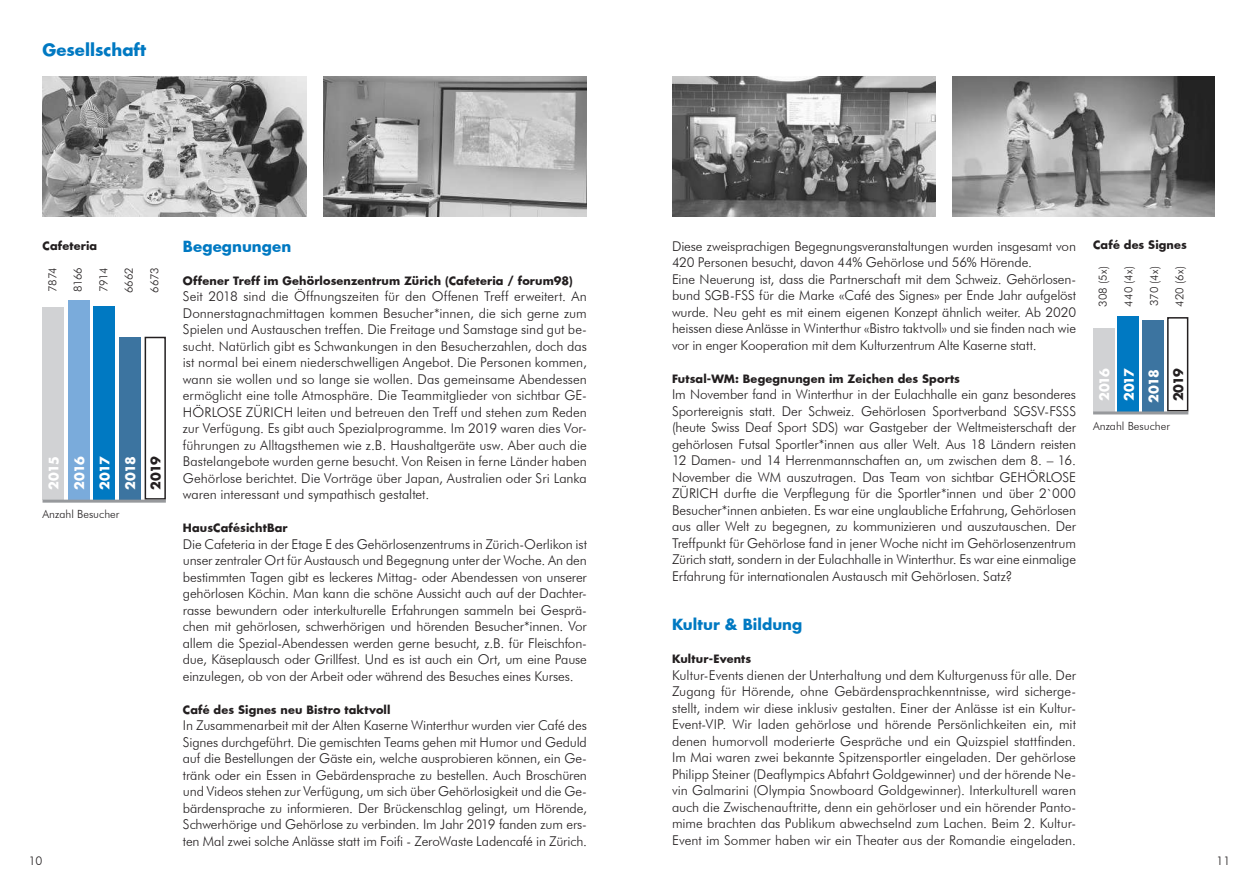
<style>
.page{position:relative;width:1259px;height:893px;background:#fff}
.page>*{position:absolute;margin:0;border:0;box-sizing:border-box;transform-origin:0 0}
.t1{font:700 16.5px "Futura";color:#0079c2}
.t2{font:700 15px "Futura";color:#0079c2}
.t3{font:300 13.5px/16.5px "Futura BT";letter-spacing:-.01em;color:#231f20;text-align:justify}
.t4{font:700 12.75px/25.5px "Futura";letter-spacing:-.065em;color:#fff;text-align:justify}
.t5{font:700 12.75px "Futura";letter-spacing:-.065em;color:#231f20}
.t6{font:300 12px "Futura BT";color:#231f20}
.t7{font:700 11.25px "Futura";letter-spacing:.015em;color:#231f20}
.t8{font:300 11.25px "Futura BT";color:#231f20}
</style>
<div class="page">
<img style="left:952px;top:77px;width:262px;height:140px">
<img style="left:672px;top:77px;width:263px;height:140px">
<img style="left:323px;top:77px;width:264px;height:140px">
<img style="left:43px;top:77px;width:263px;height:140px">
<div style="left:43px;top:307px;width:21px;height:193px;background:#d1d2d4"></div>
<div style="left:68px;top:300px;width:21px;height:200px;background:#7aabdb"></div>
<div style="left:145px;top:337px;width:21px;height:163px;border:2px solid #231f20"></div>
<div style="left:94px;top:306px;width:21px;height:194px;background:#0079c2"></div>
<div style="left:119px;top:337px;width:21px;height:163px;background:#3c74a0"></div>
<hr style="left:43px;top:500px;width:123px;height:3px;background:#97999c">
<div style="left:1093px;top:328px;width:21px;height:83px;background:#d1d2d4"></div>
<div style="left:1142px;top:320px;width:21px;height:91px;background:#3c74a0"></div>
<div style="left:1167px;top:317px;width:21px;height:94px;border:2px solid #231f20"></div>
<div style="left:1117px;top:316px;width:22px;height:95px;background:#0079c2"></div>
<hr style="left:1093px;top:411px;width:95px;height:3px;background:#97999c">
<p class="t1" style="left:43px;top:39px;width:105px">Gesellschaft</p>
<p class="t7" style="left:43px;top:238px;width:56px">Cafeteria</p>
<p class="t8" style="left:46px;top:292px;width:26px;rotate:-90deg">7874</p>
<p class="t8" style="left:71px;top:292px;width:27px;rotate:-90deg">8166</p>
<p class="t8" style="left:97px;top:292px;width:26px;rotate:-90deg">7914</p>
<p class="t8" style="left:122px;top:293px;width:28px;rotate:-90deg">6662</p>
<p class="t8" style="left:148px;top:293px;width:27px;rotate:-90deg">6673</p>
<p class="t4" style="left:41px;top:490px;width:35px;rotate:-90deg">2015<br>2016<br>2017<br>2018</p>
<p class="t5" style="left:147px;top:490px;width:35px;rotate:-90deg">2019</p>
<p class="t8" style="left:43px;top:507px;width:78px">Anzahl Besucher</p>
<p class="t2" style="left:183px;top:236px;width:110px">Begegnungen</p>
<p class="t7" style="left:183px;top:273px;width:391px">Offener Treff im Gehörlosenzentrum Zürich (Cafeteria / forum98)</p>
<p class="t3" style="left:183px;top:288px;width:405px">Seit 2018 sind die Öffnungszeiten für den Offenen Treff erweitert. An Donnerstagnachmittagen kommen Besucher*innen, die sich gerne zum Spielen und Austauschen treffen. Die Freitage und Samstage sind gut be&shy;sucht. Natürlich gibt es Schwankungen in den Besucherzahlen, doch das ist normal bei einem niederschwelligen Angebot. Die Personen kommen, wann sie wollen und so lange sie wollen. Das gemeinsame Abendessen ermöglicht eine tolle Atmosphäre. Die Teammitglieder von sichtbar GE-HÖRLOSE ZÜRICH leiten und betreuen den Treff und stehen zum Reden zur Verfügung. Es gibt auch Spezialprogramme. Im 2019 waren dies Vor&shy;führungen zu Alltagsthemen wie z.B. Haushaltgeräte usw. Aber auch die Bastelangebote wurden gerne besucht. Von Reisen in ferne Länder haben Gehörlose berichtet. Die Vorträge über Japan, Australien oder Sri Lanka waren interessant und sympathisch gestaltet.</p>
<p class="t7" style="left:183px;top:520px;width:106px">HausCafésichtBar</p>
<p class="t3" style="left:183px;top:536px;width:405px">Die Cafeteria in der Etage E des Gehörlosenzentrums in Zürich-Oerlikon ist unser zentraler Ort für Austausch und Begegnung unter der Woche. An den bestimmten Tagen gibt es leckeres Mittag- oder Abendessen von unserer gehörlosen Köchin. Man kann die schöne Aussicht auch auf der Dachter&shy;rasse bewundern oder interkulturelle Erfahrungen sammeln bei Gesprä&shy;chen mit gehörlosen, schwerhörigen und hörenden Besucher*innen. Vor allem die Spezial-Abendessen werden gerne besucht, z.B. für Fleischfon&shy;due, Käseplausch oder Grillfest. Und es ist auch ein Ort, um eine Pause einzulegen, ob von der Arbeit oder während des Besuches eines Kurses.</p>
<p class="t7" style="left:183px;top:702px;width:209px">Café des Signes neu Bistro taktvoll</p>
<p class="t3" style="left:183px;top:717px;width:405px">In Zusammenarbeit mit der Alten Kaserne Winterthur wurden vier Café des Signes durchgeführt. Die gemischten Teams gehen mit Humor und Geduld auf die Bestellungen der Gäste ein, welche ausprobieren können, ein Ge&shy;tränk oder ein Essen in Gebärdensprache zu bestellen. Auch Broschüren und Videos stehen zur Verfügung, um sich über Gehörlosigkeit und die Ge&shy;bärdensprache zu informieren. Der Brückenschlag gelingt, um Hörende, Schwerhörige und Gehörlose zu verbinden. Im Jahr 2019 fanden zum ers&shy;ten Mal zwei solche Anlässe statt im Foifi - ZeroWaste Ladencafé in Zürich.</p>
<p class="t3" style="left:672px;top:237px;width:405px;text-align:left">Diese zweisprachigen Begegnungsveranstaltungen wurden insgesamt von 420 Personen besucht, davon 44% Gehörlose und 56% Hörende.<br>Eine Neuerung ist, dass die Partnerschaft mit dem Schweiz. Gehörlosen&shy;bund SGB-FSS für die Marke «Café des Signes» per Ende Jahr aufgelöst wurde. Neu geht es mit einem eigenen Konzept ähnlich weiter. Ab 2020 heissen diese Anlässe in Winterthur «Bistro taktvoll» und sie finden nach wie vor in enger Kooperation mit dem Kulturzentrum Alte Kaserne statt.</p>
<p class="t7" style="left:672px;top:370px;width:289px">Futsal-WM: Begegnungen im Zeichen des Sports</p>
<p class="t3" style="left:672px;top:386px;width:405px">Im November fand in Winterthur in der Eulachhalle ein ganz besonderes Sportereignis statt. Der Schweiz. Gehörlosen Sportverband SGSV-FSSS (heute Swiss Deaf Sport SDS) war Gastgeber der Weltmeisterschaft der gehörlosen Futsal Sportler*innen aus aller Welt. Aus 18 Ländern reisten 12 Damen- und 14 Herrenmannschaften an, um zwischen dem 8. – 16.<br>November die WM auszutragen. Das Team von sichtbar GEHÖRLOSE ZÜRICH durfte die Verpflegung für die Sportler*innen und über 2`000<br>Besucher*innen anbieten. Es war eine unglaubliche Erfahrung, Gehörlosen aus aller Welt zu begegnen, zu kommunizieren und auszutauschen. Der Treffpunkt für Gehörlose fand in jener Woche nicht im Gehörlosenzentrum Zürich statt, sondern in der Eulachhalle in Winterthur. Es war eine einmalige Erfahrung für internationalen Austausch mit Gehörlosen. Satz?</p>
<p class="t2" style="left:672px;top:614px;width:132px">Kultur &amp; Bildung</p>
<p class="t7" style="left:672px;top:651px;width:81px">Kultur-Events</p>
<p class="t3" style="left:672px;top:666px;width:405px">Kultur-Events dienen der Unterhaltung und dem Kulturgenuss für alle. Der Zugang für Hörende, ohne Gebärdensprachkenntnisse, wird sicherge&shy;stellt, indem wir diese inklusiv gestalten. Einer der Anlässe ist ein Kultur-Event-VIP. Wir laden gehörlose und hörende Persönlichkeiten ein, mit denen humorvoll moderierte Gespräche und ein Quizspiel stattfinden.<br>Im Mai waren zwei bekannte Spitzensportler eingeladen. Der gehörlose Philipp Steiner (Deaflympics Abfahrt Goldgewinner) und der hörende Ne&shy;vin Galmarini (Olympia Snowboard Goldgewinner). Interkulturell waren auch die Zwischenauftritte, denn ein gehörloser und ein hörender Panto&shy;mime brachten das Publikum abwechselnd zum Lachen. Beim 2. Kultur-Event im Sommer haben wir ein Theater aus der Romandie eingeladen.</p>
<p class="t7" style="left:1093px;top:237px;width:95px">Café des Signes</p>
<p class="t8" style="left:1096px;top:307px;width:43px;rotate:-90deg">308 (5x)</p>
<p class="t8" style="left:1121px;top:307px;width:42px;rotate:-90deg">440 (4x)</p>
<p class="t8" style="left:1147px;top:306px;width:41px;rotate:-90deg">370 (4x)</p>
<p class="t8" style="left:1172px;top:306px;width:42px;rotate:-90deg">420 (6x)</p>
<p class="t4" style="left:1091px;top:403px;width:37px;line-height:24.6px;rotate:-90deg">2016<br>2017<br>2018</p>
<p class="t5" style="left:1169px;top:401px;width:35px;rotate:-90deg">2019</p>
<p class="t8" style="left:1093px;top:419px;width:78px">Anzahl Besucher</p>
<p class="t6" style="left:29px;top:854px;width:15px">10</p>
<p class="t6" style="left:1216px;top:854px;width:15px">11</p>
</div>
